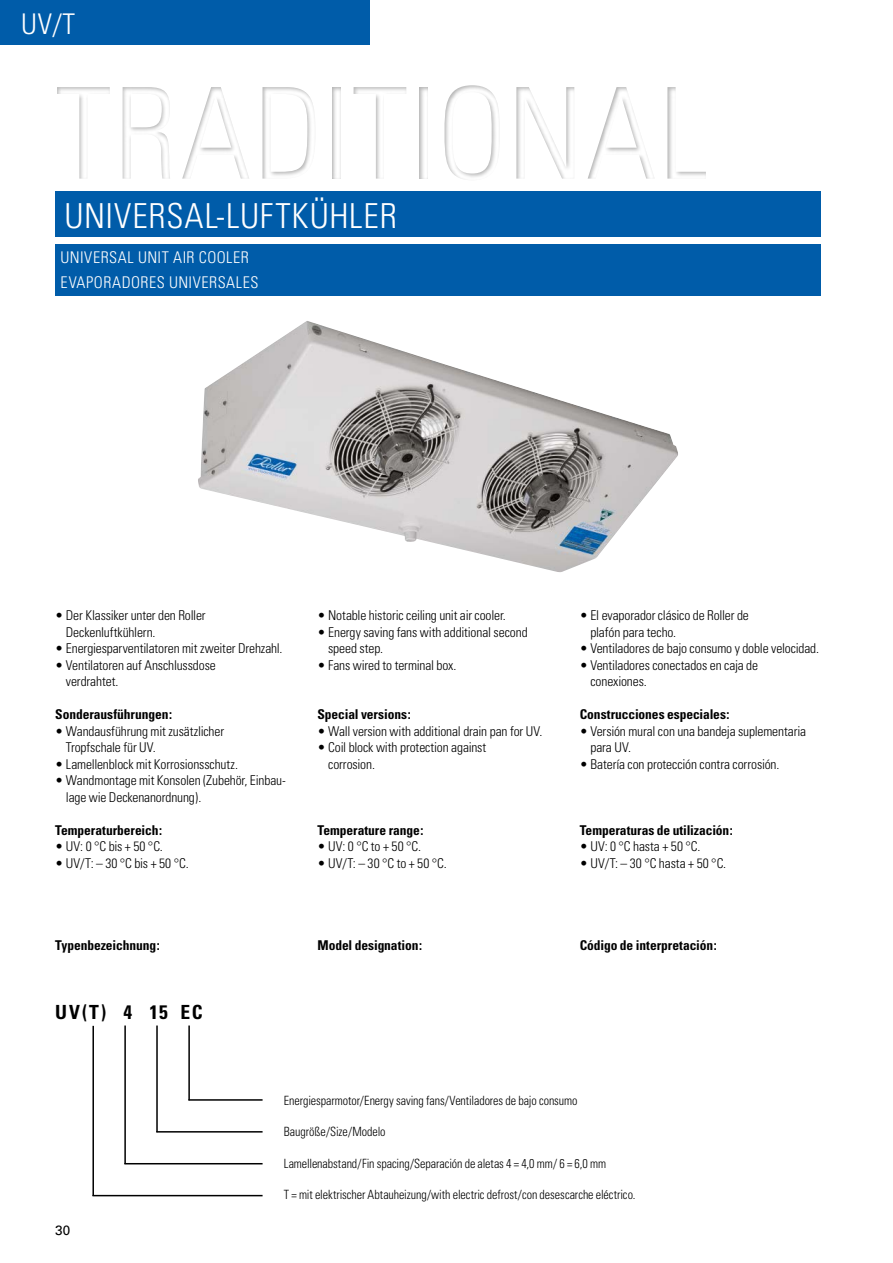
<style>
.page{position:relative;width:893px;height:1263px;background:#fff}
.page>*{position:absolute;margin:0;border:0;box-sizing:border-box;transform-origin:0 0}
.t1{font:300 condensed 34.35px "Univers";letter-spacing:.025em;color:#fff}
.t2{font:300 condensed 28.5px "Univers";color:#fff}
.t3{font:700 condensed 19.5px "Univers";color:#000}
.t4{font:300 condensed 16.2px "Univers";letter-spacing:.035em;color:#fff}
.t5{font:300 condensed 13.5px/16.5px "Univers";letter-spacing:-.01em;color:#000}
.t6{font:700 condensed 13.5px "Univers";letter-spacing:-.005em;color:#000}
.t7{font:13.5px "Univers";color:#000}
.t8{font:300 condensed 12.75px "Univers";letter-spacing:-.005em;color:#000;scale:.95 1}
</style>
<div class="page">
<div style="left:0;top:0;width:370px;height:45px;background:#005ca9"></div>
<div style="left:55px;top:191px;width:766px;height:46px;background:#005ca9"></div>
<div style="left:55px;top:270px;width:766px;height:25px;background:#005ca9"></div>
<div style="left:55px;top:244px;width:766px;height:26px;background:#005ca9"></div>
<img style="left:198px;top:321px;width:480px;height:251px">
<hr style="left:92px;top:1026px;width:2px;height:170px;background:#000">
<hr style="left:92px;top:1195px;width:171px;height:1px;background:#000">
<hr style="left:124px;top:1025px;width:2px;height:139px;background:#000">
<hr style="left:124px;top:1163px;width:139px;height:1px;background:#000">
<hr style="left:156px;top:1025px;width:2px;height:107px;background:#000">
<hr style="left:188px;top:1025px;width:2px;height:75px;background:#000">
<hr style="left:156px;top:1131px;width:107px;height:1px;background:#000">
<hr style="left:188px;top:1099px;width:75px;height:2px;background:#000">
<div style="left:34px;top:56px;width:801px;height:157px;background:#000;opacity:.3"></div>
<h2 class="t2" style="left:21px;top:7px;width:55px">UV/T</h2>
<h1 class="t1" style="left:65px;top:195px;width:334px">UNIVERSAL-LUFTKÜHLER</h1>
<p class="t4" style="left:61px;top:247px;width:190px">UNIVERSAL UNIT AIR COOLER</p>
<p class="t4" style="left:61px;top:273px;width:199px">EVAPORADORES UNIVERSALES</p>
<p class="t5" style="left:66px;top:607px;width:141px;text-indent:-11px">• Der Klassiker unter den Roller<br>Deckenluftkühlern.</p>
<p class="t5" style="left:55px;top:640px;width:229px">• Energiesparventilatoren mit zweiter Drehzahl.</p>
<p class="t5" style="left:66px;top:657px;width:151px;text-indent:-11px">• Ventilatoren auf Anschlussdose verdrahtet.</p>
<p class="t6" style="left:55px;top:706px;width:118px">Sonderausführungen:</p>
<p class="t5" style="left:66px;top:723px;width:160px;text-indent:-11px">• Wandausführung mit zusätzlicher<br>Tropfschale für UV.</p>
<p class="t5" style="left:55px;top:756px;width:184px">• Lamellenblock mit Korrosionsschutz.</p>
<p class="t5" style="left:66px;top:772px;width:221px;text-indent:-11px">• Wandmontage mit Konsolen (Zubehör, Einbau&shy;lage wie Deckenanordnung).</p>
<p class="t6" style="left:55px;top:822px;width:108px">Temperaturbereich:</p>
<p class="t5" style="left:55px;top:838px;width:109px">• UV: 0 °C bis + 50 °C.</p>
<p class="t5" style="left:55px;top:855px;width:135px">• UV/T: – 30 °C bis + 50 °C.</p>
<p class="t6" style="left:55px;top:937px;width:106px">Typenbezeichnung:</p>
<h3 class="t3" style="left:55px;top:1000px;width:149px">UV(T) 4 15 EC</h3>
<p class="t5" style="left:317px;top:607px;width:190px">• Notable historic ceiling unit air cooler.</p>
<p class="t5" style="left:328px;top:624px;width:201px;text-indent:-11px">• Energy saving fans with additional second speed step.</p>
<p class="t5" style="left:317px;top:657px;width:141px">• Fans wired to terminal box.</p>
<p class="t6" style="left:317px;top:706px;width:95px">Special versions:</p>
<p class="t5" style="left:317px;top:723px;width:226px">• Wall version with additional drain pan for UV.</p>
<p class="t5" style="left:328px;top:739px;width:160px;text-indent:-11px">• Coil block with protection against corrosion.</p>
<p class="t6" style="left:317px;top:822px;width:107px">Temperature range:</p>
<p class="t5" style="left:317px;top:838px;width:105px">• UV: 0 °C to + 50 °C.</p>
<p class="t5" style="left:317px;top:855px;width:131px">• UV/T: – 30 °C to + 50 °C.</p>
<p class="t6" style="left:317px;top:937px;width:106px">Model designation:</p>
<p class="t5" style="left:590px;top:607px;width:160px;text-indent:-11px">• El evaporador clásico de Roller de plafón para techo.</p>
<p class="t5" style="left:580px;top:640px;width:241px">• Ventiladores de bajo consumo y doble velocidad.</p>
<p class="t5" style="left:590px;top:657px;width:169px;text-indent:-11px">• Ventiladores conectados en caja de conexiones.</p>
<p class="t6" style="left:580px;top:706px;width:151px">Construcciones especiales:</p>
<p class="t5" style="left:590px;top:723px;width:217px;text-indent:-11px">• Versión mural con una bandeja suplementaria para UV.</p>
<p class="t5" style="left:580px;top:756px;width:201px">• Batería con protección contra corrosión.</p>
<p class="t6" style="left:580px;top:821px;width:155px">Temperaturas de utilización:</p>
<p class="t5" style="left:580px;top:838px;width:122px">• UV: 0 °C hasta + 50 °C.</p>
<p class="t5" style="left:580px;top:855px;width:148px">• UV/T: – 30 °C hasta + 50 °C.</p>
<p class="t6" style="left:580px;top:937px;width:139px">Código de interpretación:</p>
<p class="t7" style="left:55px;top:1222px;width:17px">30</p>
<p class="t8" style="left:284px;top:1093px;width:311px">Energiesparmotor/Energy saving fans/Ventiladores de bajo consumo</p>
<p class="t8" style="left:284px;top:1124px;width:109px">Baugröße/Size/Modelo</p>
<p class="t8" style="left:284px;top:1155px;width:341px">Lamellenabstand/Fin spacing/Separación de aletas 4 = 4,0 mm/ 6 = 6,0 mm</p>
<p class="t8" style="left:284px;top:1187px;width:372px">T = mit elektrischer Abtauheizung/with electric defrost/con desescarche eléctrico.</p>
</div>
